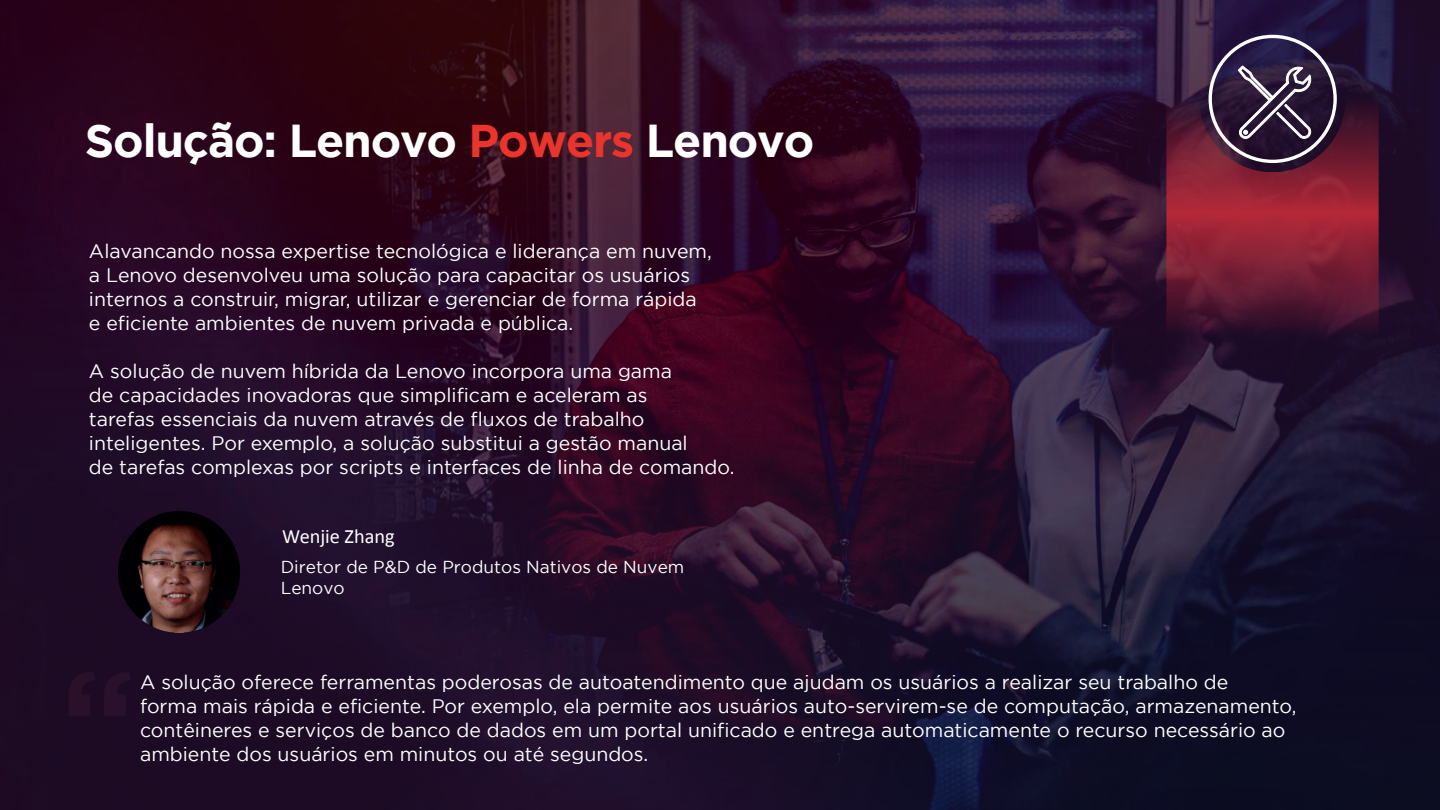
<style>
.page{position:relative;width:1440px;height:810px;background:#fff}
.page>*{position:absolute;margin:0;border:0;box-sizing:border-box;transform-origin:0 0}
.t1{font:700 46.05px "Gotham";letter-spacing:-.025em;color:#fff}
.t2{font:20.4px "Calibri";color:#fff}
.t3{font:19.5px/24px "Gotham";color:#fff}
.t4{font:17.25px/20.7px "Gotham";color:#fff}
.s1{color:#eb342c}
</style>
<div class="page">
<img style="left:0;top:0;width:1440px;height:810px">
<img style="left:60px;top:667px;width:79px;height:52px">
<svg style="left:1166px;top:94px;width:213px;height:252px;background:#6a1d34"></svg>
<div style="left:1209px;top:35px;width:128px;height:128px;border:3px solid #fff;border-radius:50%"></div>
<svg style="left:1237px;top:65px;width:75px;height:75px;background:#54455d"></svg>
<img style="left:118px;top:512px;width:121px;height:121px">
<h1 class="t1" style="left:85px;top:114px;width:731px">Solução: Lenovo <span class="s1">Powers</span> Lenovo</h1>
<p class="t3" style="left:89px;top:239px;width:624px">Alavancando nossa expertise tecnológica e liderança em nuvem, a Lenovo desenvolveu uma solução para capacitar os usuários internos a construir, migrar, utilizar e gerenciar de forma rápida e eficiente ambientes de nuvem privada e pública.</p>
<p class="t3" style="left:89px;top:359px;width:647px">A solução de nuvem híbrida da Lenovo incorpora uma gama<br>de capacidades inovadoras que simplificam e aceleram as<br>tarefas essenciais da nuvem através de fluxos de trabalho inteligentes. Por exemplo, a solução substitui a gestão manual<br>de tarefas complexas por scripts e interfaces de linha de comando.</p>
<p class="t2" style="left:282px;top:522px;width:114px">Wenjie Zhang</p>
<p class="t4" style="left:281px;top:557px;width:405px">Diretor de P&amp;D de Produtos Nativos de Nuvem<br>Lenovo</p>
<p class="t3" style="left:140px;top:670px;width:1158px">A solução oferece ferramentas poderosas de autoatendimento que ajudam os usuários a realizar seu trabalho de<br>forma mais rápida e eficiente. Por exemplo, ela permite aos usuários auto-servirem-se de computação, armazenamento, contêineres e serviços de banco de dados em um portal unificado e entrega automaticamente o recurso necessário ao ambiente dos usuários em minutos ou até segundos.</p>
</div>
